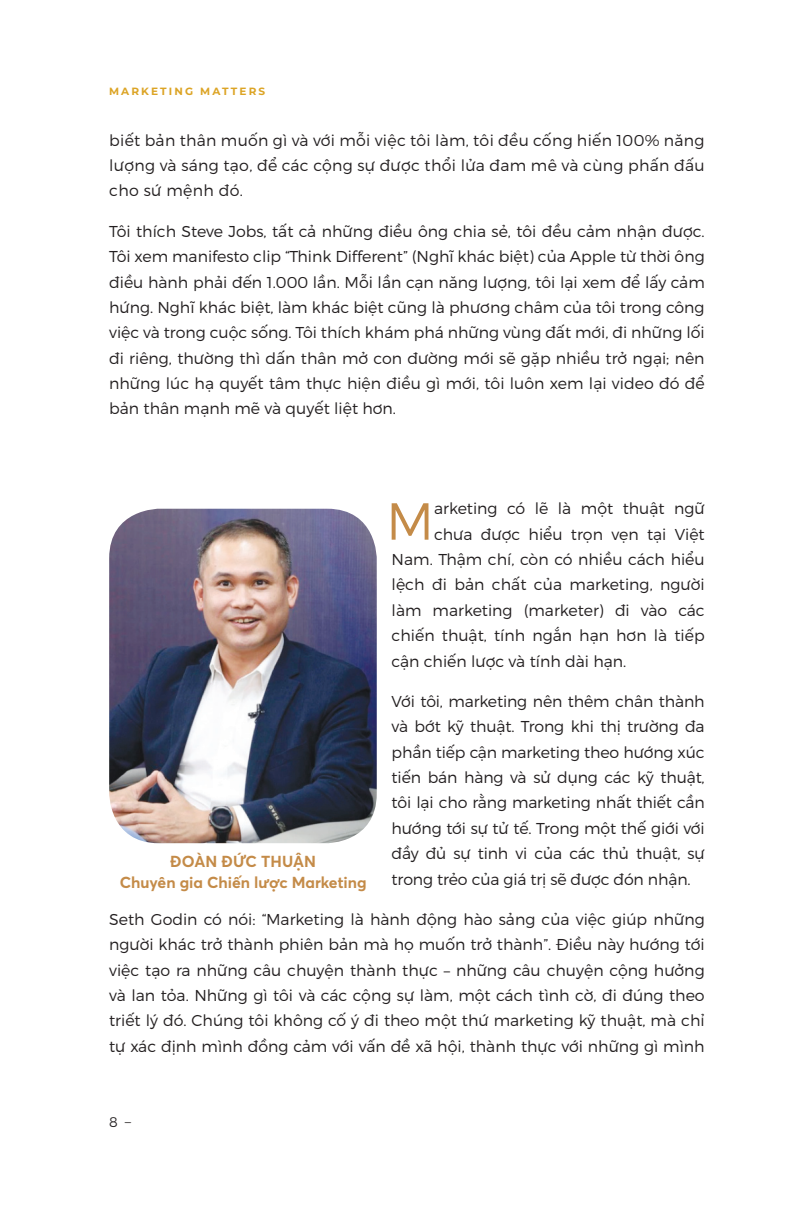
<style>
.page{position:relative;width:804px;height:1211px;background:#fff}
.page>*{position:absolute;margin:0;border:0;box-sizing:border-box;transform-origin:0 0}
.t1{font:300 51.98px "Montserrat";color:#c48b48}
.t2{font:300 15.75px/25.4px "Montserrat";color:#231f20;text-align:justify}
.ten_hinh{font:700 15.75px/21px "Averta Std CY";color:#c48b48;text-align:center}
.t3{font:300 14px "Montserrat";color:#231f20}
.t4{font:700 10.5px "Montserrat";letter-spacing:.2em;color:#dca425}
.s1{font-family:"Garamond Premr Pro";font-weight:400}
</style>
<div class="page">
<img style="left:109px;top:508px;width:268px;height:335px">
<p class="t4" style="left:109px;top:83px;width:157px">MARKETING MATTERS</p>
<p class="t2" style="left:109px;top:126px;width:597px">biết bản thân muốn gì và với mỗi việc tôi làm, tôi đều cống hiến 100% năng lượng và sáng tạo, để các cộng sự được thổi lửa đam mê và cùng phấn đấu cho sứ mệnh đó.</p>
<p class="t2" style="left:109px;top:217px;width:597px">Tôi thích Steve Jobs, tất cả những điều ông chia sẻ, tôi đều cảm nhận được.<br>Tôi xem manifesto clip “Think Different” (Nghĩ khác biệt) của Apple từ thời ông điều hành phải đến 1.000 lần. Mỗi lần cạn năng lượng, tôi lại xem để lấy cảm hứng. Nghĩ khác biệt, làm khác biệt cũng là phương châm của tôi trong công việc và trong cuộc sống. Tôi thích khám phá những vùng đất mới, đi những lối đi riêng, thường thì dấn thân mở con đường mới sẽ gặp nhiều trở ngại; nên những lúc hạ quyết tâm thực hiện điều gì mới, tôi luôn xem lại video đó để bản thân mạnh mẽ và quyết liệt hơn.</p>
<p class="t1" style="left:386px;top:484px;width:49px">M</p>
<p class="t2" style="left:434px;top:495px;width:272px">arketing có lẽ là một thuật ngữ</p>
<p class="t2" style="left:434px;top:520px;width:272px">chưa được hiểu trọn vẹn tại Việt</p>
<p class="t2" style="left:391px;top:545px;width:314px">Nam. Thậm chí, còn có nhiều cách hiểu</p>
<p class="t2" style="left:391px;top:571px;width:314px">lệch đi bản chất của marketing, người</p>
<p class="t2" style="left:391px;top:596px;width:314px">làm marketing (marketer) đi vào các</p>
<p class="t2" style="left:391px;top:622px;width:314px">chiến thuật, tính ngắn hạn hơn là tiếp</p>
<p class="t2" style="left:391px;top:647px;width:236px">cận chiến lược và tính dài hạn.</p>
<p class="t2" style="left:391px;top:687px;width:314px">Với tôi, marketing nên thêm chân thành và bớt kỹ thuật. Trong khi thị trường đa phần tiếp cận marketing theo hướng xúc tiến bán hàng và sử dụng các kỹ thuật, tôi lại cho rằng marketing nhất thiết cần hướng tới sự tử tế. Trong một thế giới với đầy đủ sự tinh vi của các thủ thuật, sự trong trẻo của giá trị sẽ được đón nhận.</p>
<p class="t2" style="left:109px;top:905px;width:597px">Seth Godin có nói: “Marketing là hành động hào sảng của việc giúp những người khác trở thành phiên bản mà họ muốn trở thành”. Điều này hướng tới việc tạo ra những câu chuyện thành thực – những câu chuyện cộng hưởng và lan tỏa. Những gì tôi và các cộng sự làm, một cách tình cờ, đi đúng theo triết lý đó. Chúng tôi không cố ý đi theo một thứ marketing kỹ thuật, mà chỉ tự xác định mình đồng cảm với vấn đề xã hội, thành thực với những gì mình</p>
<p class="ten_hinh" style="left:120px;top:849px;width:248px">ĐOÀN ĐỨC THUẬN<br>Chuyên gia Chiến lược Marketing</p>
<p class="t3" style="left:109px;top:1111px;width:24px">8 <span class="s1">–</span></p>
</div>
